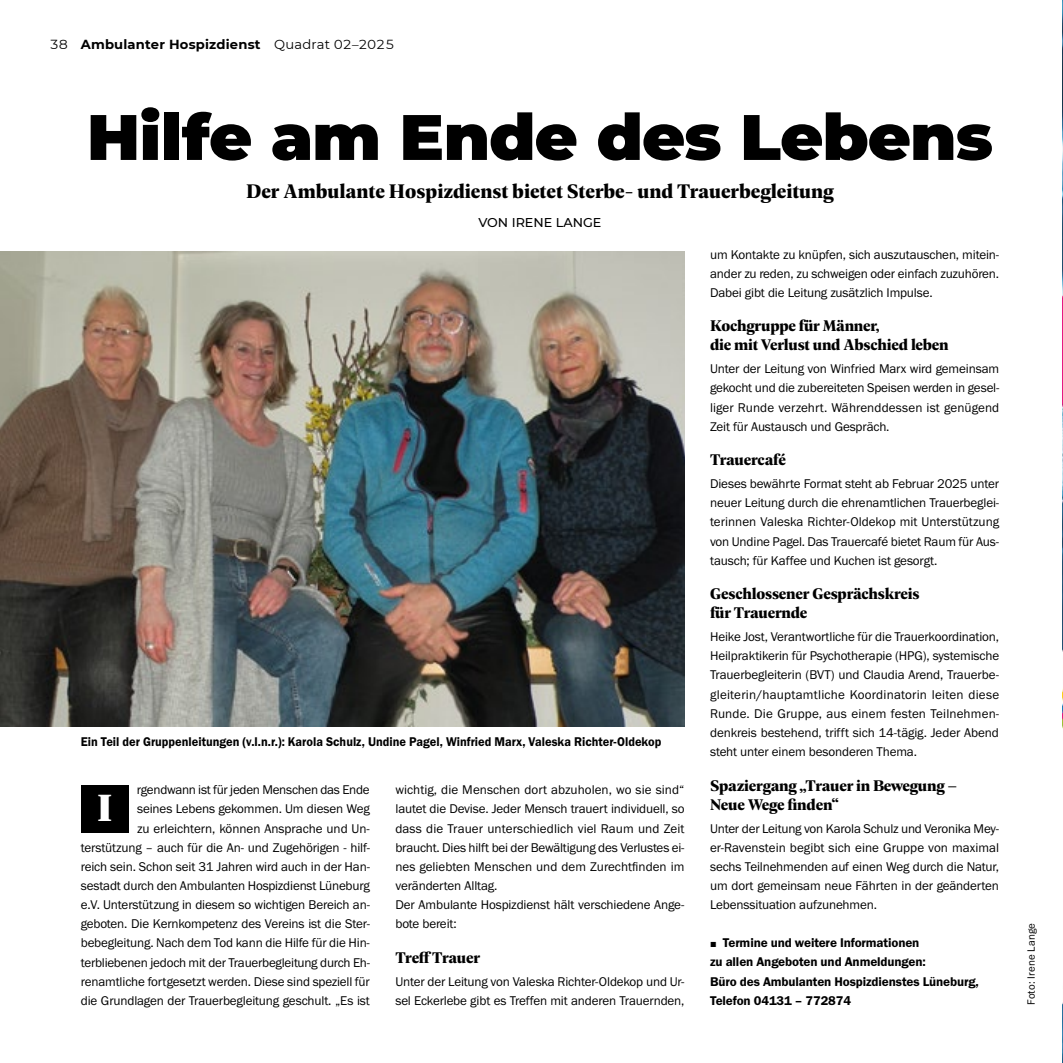
<style>
.page{position:relative;width:1063px;height:1063px;background:#fff}
.page>*{position:absolute;margin:0;border:0;box-sizing:border-box;transform-origin:0 0}
.t1{font:900 64.2px "Montserrat";letter-spacing:-.015em;color:#000}
.t2{font:900 40.5px "Geller Headline";color:#fff}
.t3{font:700 21px "Geller Headline";color:#000}
.t4{font:700 16.5px/19.2px "Geller Headline";letter-spacing:-.01em;color:#000}
.t5{font:13.2px/19.2px "Franklin Gothic URW Boo";letter-spacing:-.01em;color:#000;text-align:justify}
.t6{font:13.2px/19.2px "Franklin Gothic URW Dem";letter-spacing:-.01em;color:#000}
.t7{font:13.2px "Franklin Gothic URW Dem";letter-spacing:-.01em;color:#000;scale:.94 1}
.t8{font:700 13.2px "Montserrat";letter-spacing:.015em;color:#000}
.t9{font:500 12.75px "Montserrat";color:#000}
.t10{font:10.95px "Franklin Gothic URW Boo";color:#000}
.s1{font-weight:400}
</style>
<div class="page">
<img style="left:1062px;top:0;width:1px;height:1063px">
<div style="left:81px;top:785px;width:48px;height:48px;background:#000"></div>
<img style="left:0;top:252px;width:685px;height:474px">
<p class="t8" style="left:50px;top:35px;width:346px"><span class="s1">38</span> Ambulanter Hospizdienst <span class="s1">Quadrat 02–2025</span></p>
<h1 class="t1" style="left:87px;top:89px;width:908px">Hilfe am Ende des Lebens</h1>
<h3 class="t3" style="left:246px;top:176px;width:589px">Der Ambulante Hospizdienst bietet Sterbe- und Trauerbegleitung</h3>
<p class="t9" style="left:478px;top:213px;width:125px">VON IRENE LANGE</p>
<p class="t7" style="left:81px;top:733px;width:619px">Ein Teil der Gruppenleitungen (v.l.n.r.): Karola Schulz, Undine Pagel, Winfried Marx, Valeska Richter-Oldekop</p>
<p class="t5" style="left:81px;top:780px;width:291px;text-align:right">rgendwann ist für jeden Menschen das Ende<br>seines Lebens gekommen. Um diesen Weg<br>zu erleichtern, können Ansprache und Un&shy;terstützung – auch für die An- und Zugehörigen - hilf&shy;reich sein. Schon seit 31 Jahren wird auch in der Han&shy;sestadt durch den Ambulanten Hospizdienst Lüneburg e.V. Unterstützung in diesem so wichtigen Bereich an&shy;geboten. Die Kernkompetenz des Vereins ist die Ster&shy;bebegleitung. Nach dem Tod kann die Hilfe für die Hin&shy;terbliebenen jedoch mit der Trauerbegleitung durch Eh&shy;renamtliche fortgesetzt werden. Diese sind speziell für die Grundlagen der Trauerbegleitung geschult. „Es ist</p>
<p class="t5" style="left:395px;top:780px;width:291px;text-align:left">wichtig, die Menschen dort abzuholen, wo sie sind“ lautet die Devise. Jeder Mensch trauert individuell, so dass die Trauer unterschiedlich viel Raum und Zeit braucht. Dies hilft bei der Bewältigung des Verlustes ei&shy;nes geliebten Menschen und dem Zurechtfinden im veränderten Alltag.<br>Der Ambulante Hospizdienst hält verschiedene Ange&shy;bote bereit:</p>
<h2 class="t2" style="left:97px;top:779px;width:17px">I</h2>
<p class="t4" style="left:395px;top:947px;width:86px">TreffTrauer</p>
<p class="t5" style="left:395px;top:971px;width:291px">Unter der Leitung von Valeska Richter-Oldekop und Ur&shy;sel Eckerlebe gibt es Treffen mit anderen Trauernden,</p>
<p class="t5" style="left:710px;top:244px;width:291px">um Kontakte zu knüpfen, sich auszutauschen, mitein&shy;ander zu reden, zu schweigen oder einfach zuzuhören.<br>Dabei gibt die Leitung zusätzlich Impulse.</p>
<p class="t4" style="left:710px;top:315px;width:240px">Kochgruppe für Männer,<br>die mit Verlust und Abschied leben</p>
<p class="t5" style="left:710px;top:359px;width:291px">Unter der Leitung von Winfried Marx wird gemeinsam gekocht und die zubereiteten Speisen werden in gesel&shy;liger Runde verzehrt. Währenddessen ist genügend Zeit für Austausch und Gespräch.</p>
<p class="t4" style="left:710px;top:449px;width:77px">Trauercafé</p>
<p class="t5" style="left:710px;top:474px;width:291px">Dieses bewährte Format steht ab Februar 2025 unter neuer Leitung durch die ehrenamtlichen Trauerbeglei&shy;terinnen Valeska Richter-Oldekop mit Unterstützung von Undine Pagel. Das Trauercafé bietet Raum für Aus&shy;tausch; für Kaffee und Kuchen ist gesorgt.</p>
<p class="t4" style="left:710px;top:583px;width:211px">Geschlossener Gesprächskreis für Trauernde</p>
<p class="t5" style="left:710px;top:627px;width:291px">Heike Jost, Verantwortliche für die Trauerkoordination, Heilpraktikerin für Psychotherapie (HPG), systemische Trauerbegleiterin (BVT) und Claudia Arend, Trauerbe&shy;gleiterin/hauptamtliche Koordinatorin leiten diese Runde. Die Gruppe, aus einem festen Teilnehmen&shy;denkreis bestehend, trifft sich 14-tägig. Jeder Abend steht unter einem besonderen Thema.</p>
<p class="t4" style="left:710px;top:775px;width:249px">Spaziergang „Trauer in Bewegung –<br>Neue Wege finden“</p>
<p class="t5" style="left:710px;top:818px;width:291px">Unter der Leitung von Karola Schulz und Veronika Mey&shy;er-Ravenstein begibt sich eine Gruppe von maximal sechs Teilnehmenden auf einen Weg durch die Natur, um dort gemeinsam neue Fährten in der geänderten Lebenssituation aufzunehmen.</p>
<p class="t6" style="left:710px;top:933px;width:270px;text-indent:13px">Termine und weitere Informationen<br>zu allen Angeboten und Anmeldungen:<br>Büro des Ambulanten Hospizdienstes Lüneburg, Telefon 04131 – 772874</p>
<p class="t10" style="left:1024px;top:1005px;width:83px;rotate:-90deg">Foto: Irene Lange</p>
</div>
